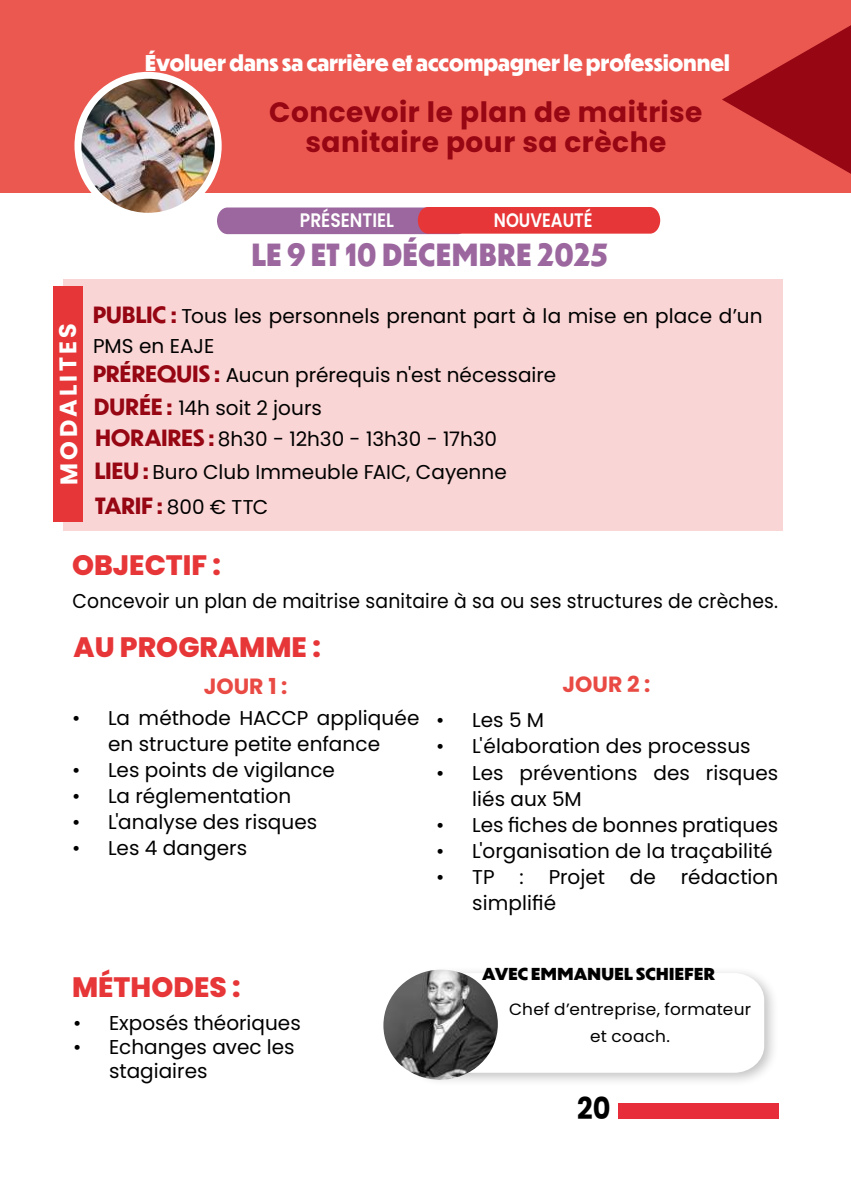
<style>
.page{position:relative;width:851px;height:1191px;background:#fff}
.page>*{position:absolute;margin:0;border:0;box-sizing:border-box;transform-origin:0 0}
.t1{font:700 30.2px "Poppins";color:#000;scale:.9 1}
.t2{font:800 30px "Dunbar Tall";letter-spacing:.015em;color:#9b679e;scale:.91 1}
.t3{font:700 28px/30px "Poppins";letter-spacing:.02em;color:#960613;text-align:center}
.t4{font:800 28px "Poppins";color:#e73638}
.t5{font:700 24px "Poppins";color:#fff}
.t6{font:700 22px "Poppins";color:#e94b44}
.t7{font:800 21.4px "Dunbar Tall";letter-spacing:.01em;color:#fff;scale:.93 1}
.t8{font:20px/26px "Poppins";letter-spacing:.005em;color:#000}
.t9{font:20px "Poppins";letter-spacing:.005em;color:#000;scale:.94 1}
.t10{font:20px/35.4px "Poppins";letter-spacing:.005em;color:#010202}
.t11{font:600 19.6px "Poppins";color:#fff;scale:.88 1}
.t12{font:600 19.6px "Poppins";color:#fff;scale:.84 1}
.t13{font:16.4px/27px "Poppins";letter-spacing:.01em;color:#000;text-align:center}
.t14{font:800 16.2px "Dunbar Tall";letter-spacing:.025em;color:#000;scale:1.04 1}
.s1{font-family:"Dunbar Tall";font-weight:700;font-size:22px;color:#960613}
.s2{font-family:"Dunbar Text";font-size:22px}
.s3{color:#000}
</style>
<div class="page">
<div style="left:0;top:0;width:850px;height:193px;background:#eb5850"></div>
<svg style="left:722px;top:26px;width:128px;height:147px"></svg>
<div style="left:618px;top:1103px;width:160px;height:16px;background:#e72d39"></div>
<div style="left:399px;top:966px;width:380px;height:121px;background:#000;opacity:.24"></div>
<svg style="left:497px;top:973px;width:267px;height:99px"></svg>
<img style="left:383px;top:969px;width:114px;height:110px">
<div style="left:63px;top:279px;width:719px;height:251px;background:#fad5d5"></div>
<div style="left:53px;top:287px;width:30px;height:235px;background:#e73638"></div>
<img style="left:78px;top:75px;width:140px;height:141px;border-radius:70px">
<div style="left:74px;top:72px;width:148px;height:148px;border:7px solid #fff;border-radius:50%"></div>
<svg style="left:217px;top:207px;width:443px;height:27px;background:#c5506a"></svg>
<p class="t7" style="left:145px;top:47px;width:630px">Évoluer dans sa carrière et accompagner le professionnel</p>
<h3 class="t3" style="left:269px;top:98px;width:434px">Concevoir le plan de maitrise sanitaire pour sa crèche</h3>
<p class="t11" style="left:300px;top:208px;width:108px">PRÉSENTIEL</p>
<p class="t12" style="left:494px;top:209px;width:119px">NOUVEAUTÉ</p>
<p class="t5" style="left:54px;top:485px;width:164px;rotate:-90deg">MODALITES</p>
<h2 class="t2" style="left:252px;top:233px;width:392px">LE 9 ET 10 DÉCEMBRE 2025</h2>
<p class="t8" style="left:93px;top:301px;width:671px;line-height:30px"><span class="s1">PUBLIC :</span> Tous les personnels prenant part à la mise en place d’un<br>PMS en EAJE</p>
<p class="t8" style="left:93px;top:362px;width:465px"><span class="s1">PRÉREQUIS :</span><span class="s2">╦</span> Aucun prérequis n'est nécessaire</p>
<p class="t8" style="left:94px;top:395px;width:229px"><span class="s1">DURÉE :</span> 14h soit 2 jours</p>
<p class="t8" style="left:96px;top:426px;width:403px"><span class="s1">HORAIRES :</span> 8h30 - 12h30 - 13h30 - 17h30</p>
<p class="t10" style="left:95px;top:454px;width:413px"><span class="s1">LIEU :</span> Buro Club Immeuble FAIC, Cayenne<br><span class="s1">TARIF :</span> <span class="s3">800 € TTC</span></p>
<h3 class="t4" style="left:72px;top:549px;width:150px">OBJECTIF :</h3>
<p class="t9" style="left:72px;top:589px;width:752px">Concevoir un plan de maitrise sanitaire à sa ou ses structures de crèches.</p>
<h3 class="t4" style="left:73px;top:631px;width:249px">AU PROGRAMME :</h3>
<p class="t6" style="left:204px;top:673px;width:85px">JOUR 1 :</p>
<p class="t6" style="left:562px;top:672px;width:89px">JOUR 2 :</p>
<p class="t8" style="left:72px;top:704px;width:349px;text-align:center">• La méthode HACCP appliquée en structure petite enfance</p>
<p class="t8" style="left:72px;top:756px;width:264px">• Les points de vigilance</p>
<p class="t8" style="left:72px;top:782px;width:220px">• La réglementation</p>
<p class="t8" style="left:72px;top:808px;width:247px">• L'analyse des risques</p>
<p class="t8" style="left:72px;top:834px;width:177px">• Les 4 dangers</p>
<p class="t8" style="left:436px;top:707px;width:109px">• Les 5 M</p>
<p class="t8" style="left:436px;top:733px;width:316px">• L'élaboration des processus</p>
<p class="t8" style="left:472px;top:759px;width:307px;text-indent:-36px">• Les préventions des risques liés aux 5M</p>
<p class="t8" style="left:436px;top:811px;width:343px">• Les fiches de bonnes pratiques</p>
<p class="t8" style="left:436px;top:837px;width:338px">• L'organisation de la traçabilité</p>
<p class="t8" style="left:472px;top:863px;width:307px;text-indent:-36px">• TP : Projet de rédaction simplifié</p>
<h3 class="t4" style="left:72px;top:970px;width:170px">MÉTHODES :</h3>
<p class="t8" style="left:73px;top:1010px;width:229px">• Exposés théoriques</p>
<p class="t8" style="left:109px;top:1035px;width:187px;line-height:24px;text-indent:-36px">• Echanges avec les stagiaires</p>
<p class="t14" style="left:482px;top:962px;width:226px">AVEC EMMANUEL SCHIEFER</p>
<p class="t13" style="left:509px;top:995px;width:243px">Chef d’entreprise, formateur et coach.</p>
<h1 class="t1" style="left:577px;top:1091px;width:39px">20</h1>
</div>
